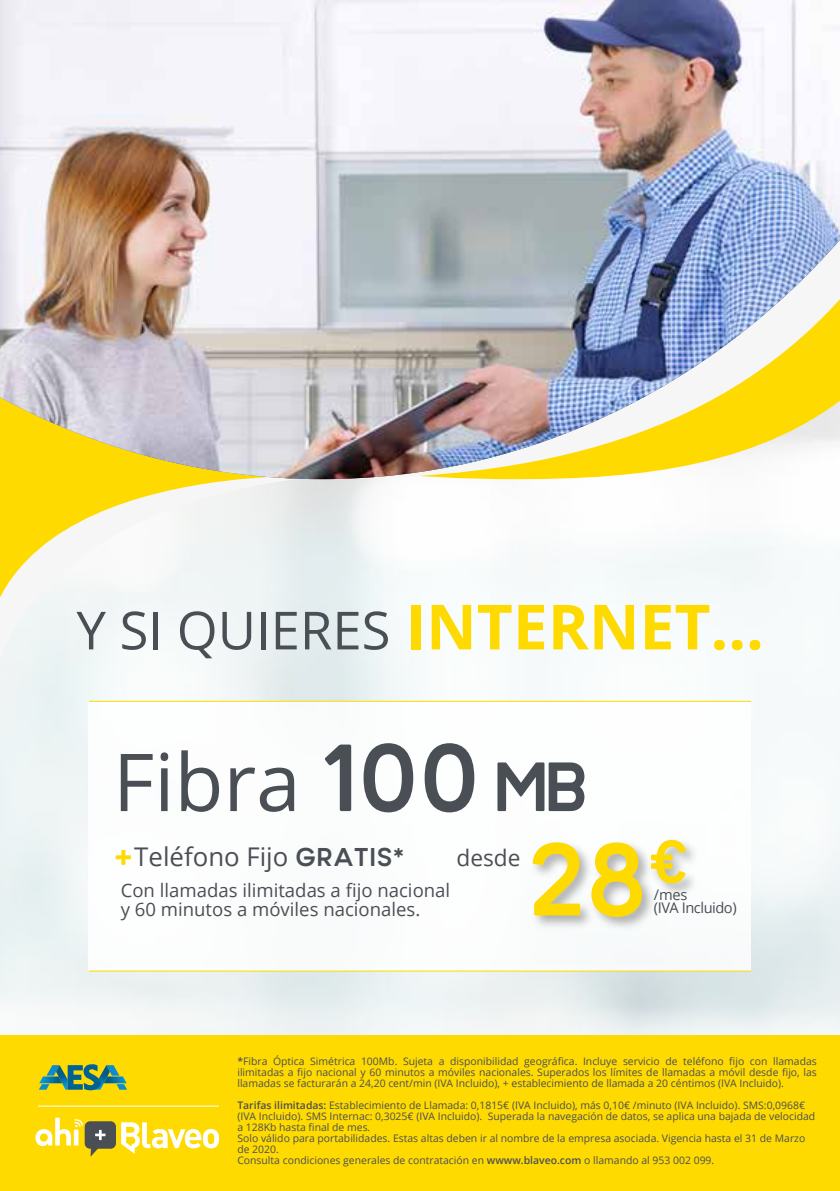
<style>
.page{position:relative;width:840px;height:1191px;background:#fff}
.page>*{position:absolute;margin:0;border:0;box-sizing:border-box;transform-origin:0 0}
.t1{font:700 102.2px "Minimo";color:#ffda00}
.t2{font:80px "Open Sans";color:#4a4f55}
.t3{font:700 62.2px "Open Sans";color:#ffda00}
.t4{font:25.8px "Open Sans";color:#4a4f55}
.t5{font:22.6px "Open Sans";color:#4a4f55}
.t6{font:18.6px/18.6px "Open Sans";color:#4a4f55}
.t7{font:14.6px/12.2px "Open Sans";letter-spacing:-.03em;color:#4a4f55}
.t8{font:10.4px/11px "Open Sans";color:#4a4f55;text-align:justify}
.s1{font-weight:400;font-size:52.6px;color:#4a4f55}
.s2{font-family:"Minimo";font-weight:700;font-size:95px}
.s3{font-family:"Minimo";font-weight:700;font-size:69.4px}
.s4{font-family:"Minimo";font-weight:700;font-size:43.8px;color:#ffda00}
.s5{font-family:"Minimo";font-weight:700}
.s6{font-weight:600}
</style>
<div class="page">
<img style="left:0;top:479px;width:839px;height:556px">
<svg style="left:0;top:670px;width:468px;height:81px;fill:#eef4f4"></svg>
<svg style="left:0;top:479px;width:468px;height:191px;fill:#f4f5f5"></svg>
<img style="left:0;top:0;width:839px;height:479px">
<div style="left:0;top:1035px;width:839px;height:156px;background:#ffda00"></div>
<svg style="left:35px;top:1117px;width:184px;height:39px"></svg>
<svg style="left:39px;top:1064px;width:88px;height:26px"></svg>
<hr style="left:38px;top:1105px;width:181px;height:1px;background:#fff">
<div style="left:89px;top:701px;width:661px;height:270px;background:#fff"></div>
<hr style="left:89px;top:970px;width:661px;height:1px;background:#ffda00">
<hr style="left:89px;top:701px;width:661px;height:1px;background:#ffda00">
<h3 class="t3" style="left:76px;top:583px;width:688px"><span class="s1">Y SI QUIERES</span> INTERNET...</h3>
<h2 class="t2" style="left:113px;top:727px;width:477px">Fibra <span class="s2">100</span> <span class="s3">MB</span></h2>
<h3 class="t4" style="left:113px;top:838px;width:293px"><span class="s4">+</span>Teléfono Fijo <span class="s5">GRATIS*</span></h3>
<h3 class="t6" style="left:121px;top:880px;width:331px">Con llamadas ilimitadas a fijo nacional y 60 minutos a móviles nacionales.</h3>
<h1 class="t1" style="left:527px;top:810px;width:163px">28<sup>€</sup></h1>
<h3 class="t5" style="left:456px;top:842px;width:65px">desde</h3>
<h3 class="t7" style="left:653px;top:888px;width:84px">/mes<br>(IVA Incluido)</h3>
<p class="t8" style="left:237px;top:1055px;width:580px"><span class="s6">*</span>Fibra Óptica Simétrica 100Mb. Sujeta a disponibilidad geográfica. Incluye servicio de teléfono fijo con llamadas ilimitadas a fijo nacional y 60 minutos a móviles nacionales. Superados los límites de llamadas a móvil desde fijo, las llamadas se facturarán a 24,20 cent/min (IVA Incluido), + establecimiento de llamada a 20 céntimos (IVA Incluido).</p>
<p class="t8" style="left:237px;top:1099px;width:579px;text-align:left"><span class="s6">Tarifas ilimitadas:</span> Establecimiento de Llamada: 0,1815€ (IVA Incluido), más 0,10€ /minuto (IVA Incluido). SMS:0,0968€ (IVA Incluido). SMS Internac: 0,3025€ (IVA Incluido). Superada la navegación de datos, se aplica una bajada de velocidad a 128Kb hasta final de mes.<br>Solo válido para portabilidades. Estas altas deben ir al nombre de la empresa asociada. Vigencia hasta el 31 de Marzo de 2020.<br>Consulta condiciones generales de contratación en <span class="s6">wwww.blaveo.com</span> o llamando al 953 002 099.</p>
</div>
